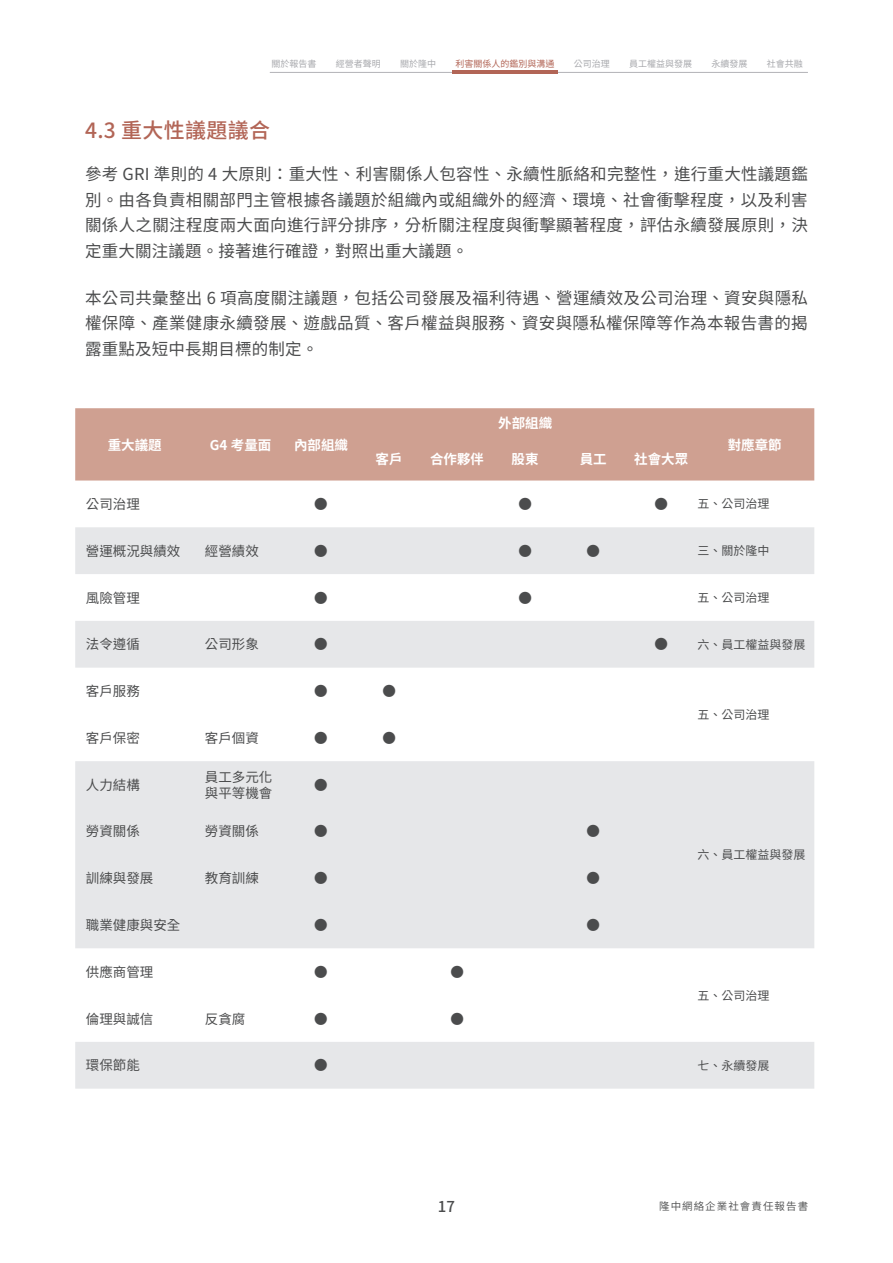
<style>
.page{position:relative;width:893px;height:1263px;background:#fff}
.page>*{position:absolute;margin:0;border:0;box-sizing:border-box;transform-origin:0 0}
.t1{font:500 21px "Noto Sans CJ Ktc";letter-spacing:.015em;color:#b26556}
.t2{font:16.5px/25.5px "Noto Sans CJ Ktc";letter-spacing:.02em;color:#4b4c4d;text-align:justify}
.t3{font:500 15px "Noto Sans CJ Ktc";color:#4b4c4d}
.t4{font:13.5px/16.2px "Noto Sans CJ Ktc";color:#4b4c4d}
.t5{font:700 13.5px "Noto Sans CJ Ktc";color:#fff}
.t6{font:12px "Noto Sans CJ Ktc";color:#4b4c4d}
.t7{font:600 10.5px "Noto Sans CJ Ktc";letter-spacing:.1em;color:#4b4c4d}
.t8{font:9px "Noto Sans CJ Ktc";color:#a8a9ad}
.t9{font:9px "Noto Sans CJ Ktc";color:#b26556}
.s1{font-size:13.5px}
</style>
<div class="page">
<hr style="left:270px;top:72px;width:538px;height:1px;background:#b2b3b7">
<hr style="left:453px;top:70px;width:105px;height:4px;background:#b26556">
<div style="left:75px;top:408px;width:739px;height:72px;background:#cfa091"></div>
<svg style="left:75px;top:527px;width:739px;height:562px;fill:#e6e7e9"></svg>
<p class="t8" style="left:271px;top:59px;width:46px">關於報告書</p>
<p class="t8" style="left:336px;top:59px;width:46px">經營者聲明</p>
<p class="t8" style="left:400px;top:59px;width:37px">關於隆中</p>
<p class="t9" style="left:456px;top:59px;width:100px">利害關係人的鑑別與溝通</p>
<p class="t8" style="left:574px;top:59px;width:37px">公司治理</p>
<p class="t8" style="left:629px;top:59px;width:64px">員工權益與發展</p>
<p class="t8" style="left:711px;top:59px;width:37px">永續發展</p>
<p class="t8" style="left:767px;top:59px;width:37px">社會共融</p>
<p class="t1" style="left:85px;top:118px;width:187px">4.3 重大性議題議合</p>
<p class="t2" style="left:85px;top:162px;width:724px">參考 GRI 準則的 4 大原則：重大性、利害關係人包容性、永續性脈絡和完整性，進行重大性議題鑑別。由各負責相關部門主管根據各議題於組織內或組織外的經濟、環境、社會衝擊程度，以及利害關係人之關注程度兩大面向進行評分排序，分析關注程度與衝擊顯著程度，評估永續發展原則，決定重大關注議題。接著進行確證，對照出重大議題。</p>
<p class="t2" style="left:85px;top:285px;width:724px">本公司共彙整出 6 項高度關注議題，包括公司發展及福利待遇、營運績效及公司治理、資安與隱私權保障、產業健康永續發展、遊戲品質、客戶權益與服務、資安與隱私權保障等作為本報告書的揭露重點及短中長期目標的制定。</p>
<p class="t5" style="left:108px;top:437px;width:55px">重大議題</p>
<p class="t5" style="left:210px;top:437px;width:63px">G4 考量面</p>
<p class="t5" style="left:294px;top:437px;width:55px">內部組織</p>
<p class="t5" style="left:498px;top:416px;width:55px">外部組織</p>
<p class="t5" style="left:376px;top:452px;width:28px">客戶</p>
<p class="t5" style="left:430px;top:452px;width:56px">合作夥伴</p>
<p class="t5" style="left:512px;top:452px;width:28px">股東</p>
<p class="t5" style="left:580px;top:452px;width:28px">員工</p>
<p class="t5" style="left:634px;top:452px;width:55px">社會大眾</p>
<p class="t5" style="left:728px;top:437px;width:55px">對應章節</p>
<p class="t4" style="left:86px;top:496px;width:55px">公司治理</p>
<p class="t4" style="left:314px;top:496px;width:15px">●</p>
<p class="t4" style="left:518px;top:496px;width:15px">●</p>
<p class="t6" style="left:654px;top:497px;width:116px"><span class="s1">●</span> 五、公司治理</p>
<p class="t4" style="left:86px;top:543px;width:96px">營運概況與績效</p>
<p class="t4" style="left:205px;top:543px;width:55px">經營績效</p>
<p class="t4" style="left:314px;top:543px;width:15px">●</p>
<p class="t4" style="left:518px;top:543px;width:15px">●</p>
<p class="t4" style="left:586px;top:543px;width:15px">●</p>
<p class="t6" style="left:697px;top:544px;width:73px">三、關於隆中</p>
<p class="t4" style="left:86px;top:590px;width:56px">風險管理</p>
<p class="t4" style="left:314px;top:590px;width:15px">●</p>
<p class="t4" style="left:518px;top:590px;width:15px">●</p>
<p class="t6" style="left:697px;top:591px;width:73px">五、公司治理</p>
<p class="t4" style="left:86px;top:637px;width:56px">法令遵循</p>
<p class="t4" style="left:205px;top:637px;width:55px">公司形象</p>
<p class="t4" style="left:314px;top:637px;width:15px">●</p>
<p class="t6" style="left:654px;top:638px;width:152px"><span class="s1">●</span> 六、員工權益與發展</p>
<p class="t4" style="left:86px;top:683px;width:55px">客戶服務</p>
<p class="t4" style="left:314px;top:683px;width:15px">●</p>
<p class="t4" style="left:382px;top:683px;width:15px">●</p>
<p class="t6" style="left:697px;top:708px;width:73px">五、公司治理</p>
<p class="t4" style="left:86px;top:730px;width:55px">客戶保密</p>
<p class="t4" style="left:205px;top:730px;width:55px">客戶個資</p>
<p class="t4" style="left:314px;top:730px;width:15px">●</p>
<p class="t4" style="left:382px;top:730px;width:15px">●</p>
<p class="t4" style="left:86px;top:777px;width:55px">人力結構</p>
<p class="t4" style="left:205px;top:769px;width:69px">員工多元化與平等機會</p>
<p class="t4" style="left:314px;top:777px;width:15px">●</p>
<p class="t4" style="left:86px;top:824px;width:55px">勞資關係</p>
<p class="t4" style="left:205px;top:824px;width:55px">勞資關係</p>
<p class="t4" style="left:314px;top:824px;width:15px">●</p>
<p class="t4" style="left:586px;top:824px;width:15px">●</p>
<p class="t4" style="left:86px;top:870px;width:69px">訓練與發展</p>
<p class="t4" style="left:205px;top:870px;width:55px">教育訓練</p>
<p class="t4" style="left:314px;top:870px;width:15px">●</p>
<p class="t4" style="left:586px;top:870px;width:15px">●</p>
<p class="t4" style="left:86px;top:917px;width:96px">職業健康與安全</p>
<p class="t4" style="left:314px;top:917px;width:15px">●</p>
<p class="t4" style="left:586px;top:917px;width:15px">●</p>
<p class="t4" style="left:86px;top:964px;width:69px">供應商管理</p>
<p class="t4" style="left:314px;top:964px;width:15px">●</p>
<p class="t4" style="left:450px;top:964px;width:15px">●</p>
<p class="t6" style="left:697px;top:848px;width:110px">六、員工權益與發展</p>
<p class="t6" style="left:697px;top:988px;width:73px">五、公司治理</p>
<p class="t4" style="left:86px;top:1011px;width:69px">倫理與誠信</p>
<p class="t4" style="left:205px;top:1011px;width:42px">反貪腐</p>
<p class="t4" style="left:314px;top:1011px;width:15px">●</p>
<p class="t4" style="left:450px;top:1011px;width:15px">●</p>
<p class="t4" style="left:86px;top:1057px;width:55px">環保節能</p>
<p class="t4" style="left:314px;top:1057px;width:15px">●</p>
<p class="t6" style="left:697px;top:1059px;width:73px">七、永續發展</p>
<p class="t3" style="left:438px;top:1198px;width:19px">17</p>
<p class="t7" style="left:659px;top:1200px;width:151px">隆中網絡企業社會責任報告書</p>
</div>
